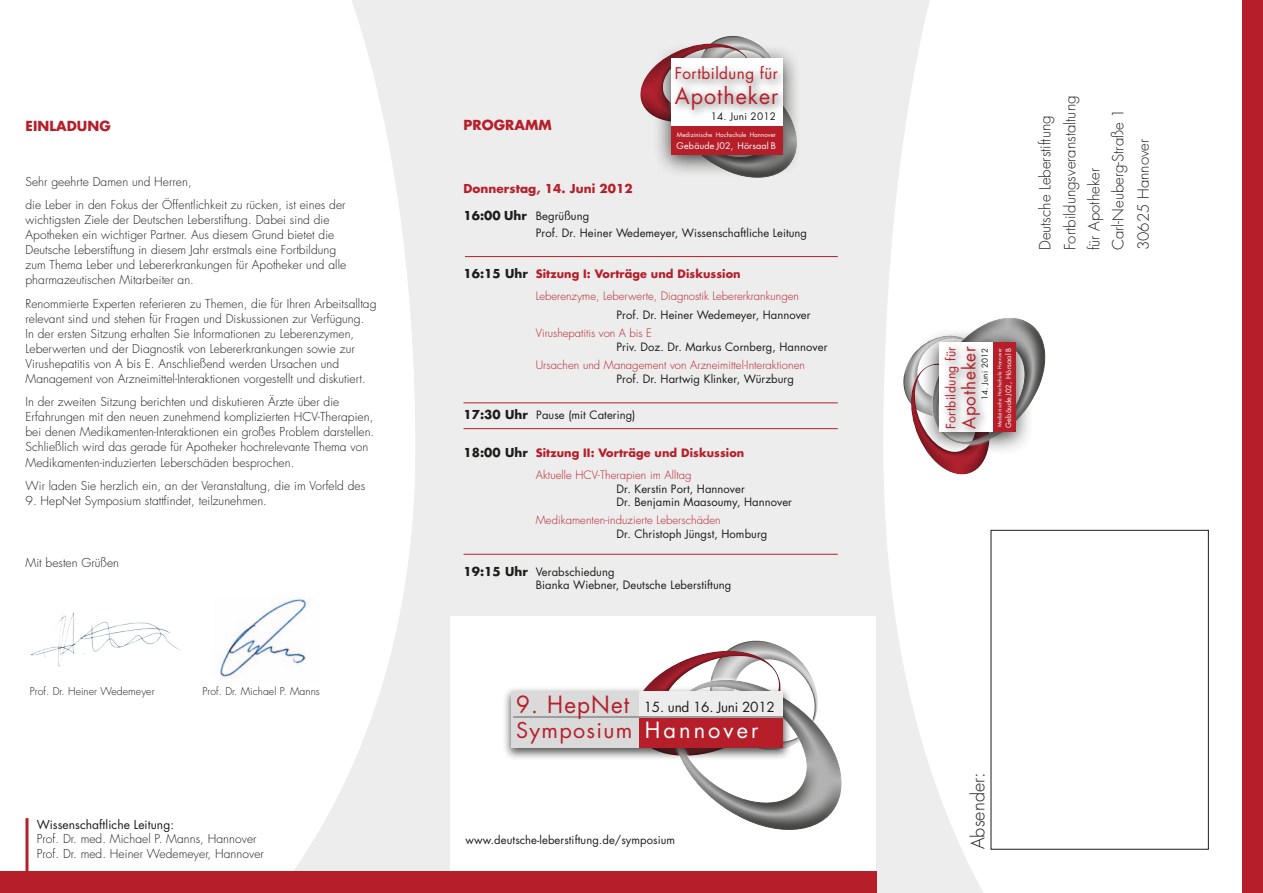
<style>
.page{position:relative;width:1263px;height:893px;background:#fff}
.page>*{position:absolute;margin:0;border:0;box-sizing:border-box;transform-origin:0 0}
.t1{font:23.1px "Futura Std";letter-spacing:.05em;color:#b61f2a}
.t2{font:21.9px "Futura Std";letter-spacing:.05em;color:#b61f2a}
.t3{font:21.15px "Futura Std";letter-spacing:.06em;color:#b61f2a}
.t4{font:300 18px "Futura Std";letter-spacing:.005em;color:#1d1d1b}
.t5{font:17.55px "Futura Std";letter-spacing:.05em;color:#b61f2a}
.t6{font:15.75px "Futura Std";letter-spacing:.03em;color:#b61f2a}
.t7{font:300 15px/24.6px "Futura Std";color:#1d1d1b}
.t8{font:700 13.5px "Futura Std";letter-spacing:.005em;color:#b61f2a}
.t9{font:13.5px "Futura Std";letter-spacing:-.02em;color:#1d1d1b}
.t10{font:12.6px "Futura Std";letter-spacing:.03em;color:#b61f2a}
.t11{font:300 12px/15px "Futura Std";letter-spacing:.005em;color:#1d1d1b}
.t12{font:12px "Futura Std";letter-spacing:.005em;color:#1d1d1b}
.t13{font:700 12px "Futura Std";letter-spacing:.005em;color:#b61f2a}
.t14{font:11.25px/12.8px "Futura Std";letter-spacing:.005em;color:#1d1d1b}
.t15{font:300 11.25px/22.5px "Futura Std";letter-spacing:.005em;color:#b61f2a}
.t16{font:700 11.25px/22.5px "Futura Std";letter-spacing:.005em;color:#b61f2a}
.t17{font:300 10.5px "Futura Std";letter-spacing:.005em;color:#1d1d1b}
.t18{font:10.05px "Futura Std";letter-spacing:.02em;color:#1d1d1b}
.t19{font:8.85px "Futura Std";letter-spacing:.02em;color:#fff}
.t20{font:8.1px "Futura Std";letter-spacing:.02em;color:#1d1d1b}
.t21{font:7.2px "Futura Std";letter-spacing:.02em;color:#fff}
.t22{font:6.15px "Futura Std";color:#fff}
.t23{font:4.95px "Futura Std";color:#fff}
.s1{font-weight:700;font-size:12px}
.s2{font-weight:700;font-size:12px;color:#1d1d1b}
.s3{font-weight:700}
.s4{font-size:12px;color:#1d1d1b}
.s5{font-weight:300}
.s6{font-size:21.75px;color:#fff}
</style>
<div class="page">
<div style="left:425px;top:0;width:451px;height:880px;background:#ededed"></div>
<div style="left:451px;top:617px;width:425px;height:265px;background:#fff"></div>
<svg style="left:268px;top:663px;width:157px;height:209px;fill:#ededed"></svg>
<div style="left:1243px;top:0;width:20px;height:893px;background:#b61f2a"></div>
<svg style="left:876px;top:0;width:115px;height:893px"></svg>
<svg style="left:352px;top:0;width:73px;height:663px"></svg>
<hr style="left:465px;top:256px;width:373px;height:1px;background:#b61f2a">
<hr style="left:463px;top:428px;width:375px;height:1px;background:#b61f2a">
<hr style="left:463px;top:402px;width:375px;height:1px;background:#b61f2a">
<hr style="left:26px;top:818px;width:3px;height:66px;background:#b61f2a">
<div style="left:0;top:872px;width:876px;height:21px;background:#b61f2a"></div>
<hr style="left:463px;top:554px;width:375px;height:1px;background:#b61f2a">
<img style="left:219px;top:598px;width:102px;height:85px">
<img style="left:31px;top:612px;width:149px;height:55px">
<svg style="left:647px;top:640px;width:195px;height:190px"></svg>
<div style="left:502px;top:686px;width:290px;height:75px;background:#1d1d1b;opacity:.75"></div>
<div style="left:639px;top:717px;width:144px;height:30px;background:#b61f2a"></div>
<div style="left:639px;top:691px;width:144px;height:26px;background:#ededed"></div>
<div style="left:512px;top:691px;width:127px;height:56px;background:#dadada"></div>
<hr style="left:514px;top:716px;width:269px;height:2px;background:#9d9d9d">
<svg style="left:640px;top:36px;width:126px;height:142px"></svg>
<div style="left:652px;top:44px;width:149px;height:133px;background:#1d1d1b;opacity:.89"></div>
<div style="left:671px;top:58px;width:112px;height:68px;background:#fff"></div>
<div style="left:671px;top:126px;width:112px;height:29px;background:#b61f2a"></div>
<div style="left:670px;top:61px;width:119px;height:60px;background:#1d1d1b;opacity:.75"></div>
<svg style="left:888px;top:311px;width:158px;height:170px"></svg>
<div style="left:920px;top:328px;width:114px;height:127px;background:#1d1d1b;opacity:.89"></div>
<div style="left:993px;top:343px;width:22px;height:89px;background:#b61f2a"></div>
<div style="left:939px;top:342px;width:52px;height:98px;background:#1d1d1b;opacity:.75"></div>
<p class="t8" style="left:26px;top:117px;width:87px">EINLADUNG</p>
<p class="t11" style="left:26px;top:170px;width:321px;line-height:23.5px">Sehr geehrte Damen und Herren,<br>die Leber in den Fokus der Öffentlichkeit zu rücken, ist eines der</p>
<p class="t11" style="left:26px;top:213px;width:322px">wichtigsten Ziele der Deutschen Leberstiftung. Dabei sind die Apotheken ein wichtiger Partner. Aus diesem Grund bietet die Deutsche Leberstiftung in diesem Jahr erstmals eine Fortbildung zum Thema Leber und Lebererkrankungen für Apotheker und alle pharmazeutischen Mitarbeiter an.</p>
<p class="t11" style="left:26px;top:296px;width:352px">Renommierte Experten referieren zu Themen, die für Ihren Arbeitsalltag relevant sind und stehen für Fragen und Diskussionen zur Verfügung.<br>In der ersten Sitzung erhalten Sie Informationen zu Leberenzymen, Leberwerten und der Diagnostik von Lebererkrankungen sowie zur Virushepatitis von A bis E. Anschließend werden Ursachen und Management von Arzneimittel-Interaktionen vorgestellt und diskutiert.</p>
<p class="t11" style="left:26px;top:395px;width:350px">In der zweiten Sitzung berichten und diskutieren Ärzte über die Erfahrungen mit den neuen zunehmend komplizierten HCV-Therapien, bei denen Medikamenten-Interaktionen ein großes Problem darstellen.<br>Schließlich wird das gerade für Apotheker hochrelevante Thema von Medikamenten-induzierten Leberschäden besprochen.</p>
<p class="t11" style="left:26px;top:478px;width:341px">Wir laden Sie herzlich ein, an der Veranstaltung, die im Vorfeld des</p>
<p class="t11" style="left:26px;top:493px;width:243px">9. HepNet Symposium stattfindet, teilzunehmen.</p>
<p class="t11" style="left:26px;top:555px;width:95px">Mit besten Grüßen</p>
<p class="t17" style="left:30px;top:685px;width:126px">Prof. Dr. Heiner Wedemeyer</p>
<p class="t17" style="left:202px;top:685px;width:119px">Prof. Dr. Michael P. Manns</p>
<p class="t12" style="left:37px;top:817px;width:139px">Wissenschaftliche Leitung:</p>
<p class="t11" style="left:37px;top:832px;width:229px;line-height:14.4px">Prof. Dr. med. Michael P. Manns, Hannover<br>Prof. Dr. med. Heiner Wedemeyer, Hannover</p>
<p class="t8" style="left:463px;top:116px;width:90px">PROGRAMM</p>
<h3 class="t6" style="left:675px;top:64px;width:105px">Fortbildung für</h3>
<h2 class="t2" style="left:675px;top:82px;width:105px">Apotheker</h2>
<p class="t19" style="left:677px;top:140px;width:101px">Gebäude J02, Hörsaal B</p>
<p class="t18" style="left:711px;top:110px;width:67px">14. Juni 2012</p>
<p class="t22" style="left:677px;top:131px;width:101px">Medizinische Hochschule Hannover</p>
<p class="t13" style="left:463px;top:180px;width:171px">Donnerstag, 14. Juni 2012</p>
<p class="t14" style="left:536px;top:208px;width:273px;line-height:17px;text-indent:-72px"><span class="s1">16:00 Uhr</span> Begrüßung<br>Prof. Dr. Heiner Wedemeyer, Wissenschaftliche Leitung</p>
<p class="t15" style="left:536px;top:263px;width:265px;text-indent:-72px"><span class="s2">16:15 Uhr</span> <span class="s3">Sitzung I: Vorträge und Diskussion<br></span>Leberenzyme, Leberwerte, Diagnostik Lebererkrankungen</p>
<p class="t14" style="left:617px;top:308px;width:196px">Prof. Dr. Heiner Wedemeyer, Hannover</p>
<p class="t15" style="left:536px;top:322px;width:118px">Virushepatitis von A bis E</p>
<p class="t14" style="left:617px;top:341px;width:212px">Priv. Doz. Dr. Markus Cornberg, Hannover</p>
<p class="t15" style="left:536px;top:354px;width:271px">Ursachen und Management von Arzneimittel-Interaktionen</p>
<p class="t14" style="left:617px;top:373px;width:179px">Prof. Dr. Hartwig Klinker, Würzburg</p>
<p class="t14" style="left:463px;top:409px;width:174px"><span class="s1">17:30 Uhr</span> Pause (mit Catering)</p>
<p class="t16" style="left:536px;top:441px;width:210px;text-indent:-72px"><span class="s4">18:00 Uhr</span> Sitzung II: Vorträge und Diskussion<br><span class="s5">Aktuelle HCV-Therapien im Alltag</span></p>
<p class="t14" style="left:617px;top:483px;width:177px">Dr. Kerstin Port, Hannover<br>Dr. Benjamin Maasoumy, Hannover</p>
<p class="t15" style="left:536px;top:509px;width:186px">Medikamenten-induzierte Leberschäden</p>
<p class="t14" style="left:617px;top:528px;width:152px">Dr. Christoph Jüngst, Homburg</p>
<p class="t14" style="left:536px;top:566px;width:197px;text-indent:-72px"><span class="s1">19:15 Uhr</span> Verabschiedung<br>Bianka Wiebner, Deutsche Leberstiftung</p>
<h1 class="t1" style="left:516px;top:690px;width:115px">9. HepNet</h1>
<p class="t9" style="left:644px;top:699px;width:132px">15. und 16. Juni 2012</p>
<h3 class="t3" style="left:516px;top:717px;width:244px">Symposium <span class="s6">Hannover</span></h3>
<p class="t14" style="left:466px;top:833px;width:211px">www.deutsche-leberstiftung.de/symposium</p>
<p class="t7" style="left:1033px;top:250px;width:156px;rotate:-90deg">Deutsche Leberstiftung<br>Fortbildungsveranstaltung für Apotheker<br>Carl-Neuberg-Straße 1<br>30625 Hannover</p>
<p class="t10" style="left:943px;top:429px;width:84px;rotate:-90deg">Fortbildung für</p>
<h3 class="t5" style="left:958px;top:429px;width:84px;rotate:-90deg">Apotheker</h3>
<p class="t23" style="left:996px;top:427px;width:81px;rotate:-90deg">Medizinische Hochschule Hannover</p>
<p class="t21" style="left:1004px;top:428px;width:81px;rotate:-90deg">Gebäude J02, Hörsaal B</p>
<p class="t20" style="left:980px;top:400px;width:54px;rotate:-90deg">14. Juni 2012</p>
<h3 class="t4" style="left:967px;top:849px;width:78px;rotate:-90deg">Absender:</h3>
</div>
